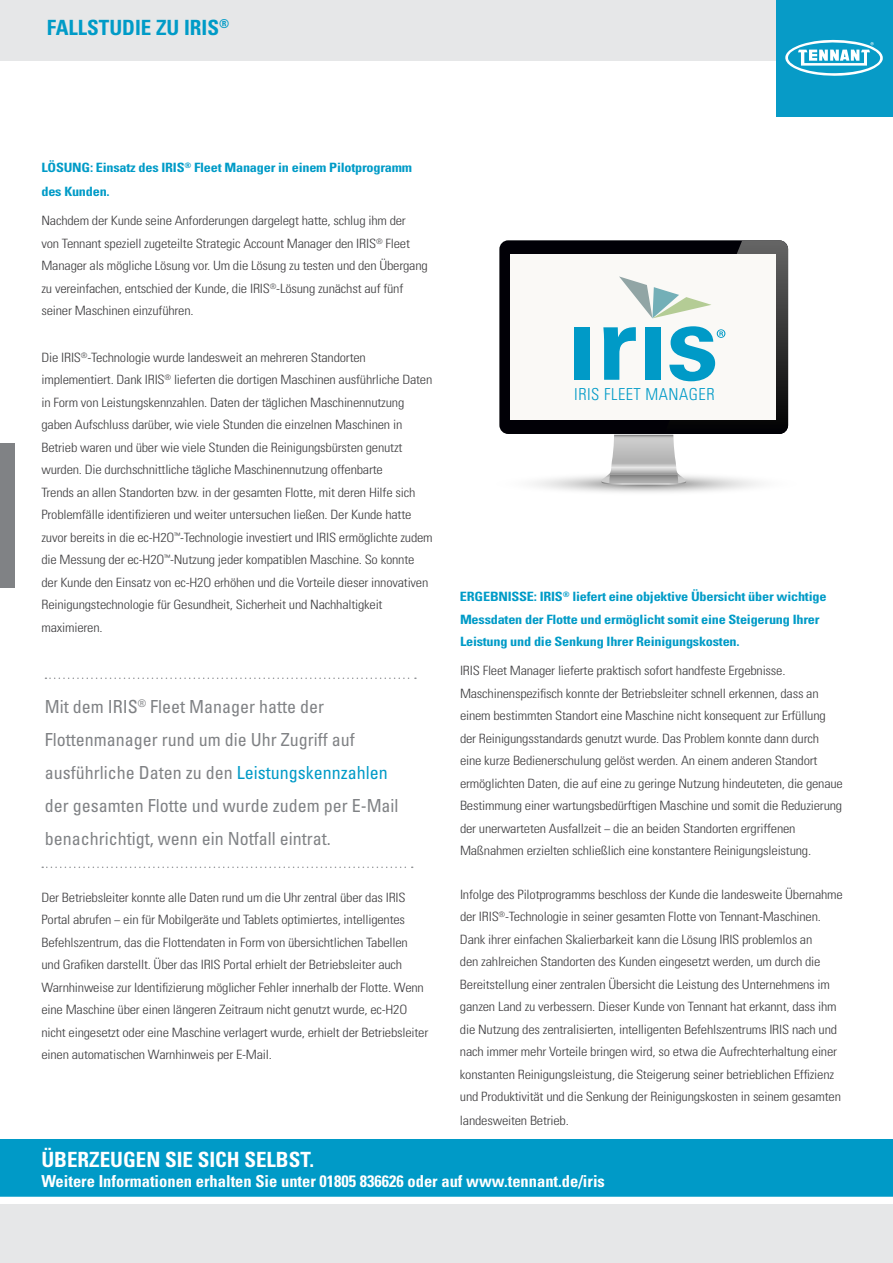
<style>
.page{position:relative;width:893px;height:1263px;background:#fff}
.page>*{position:absolute;margin:0;border:0;box-sizing:border-box;transform-origin:0 0}
.t1{font:700 condensed 21px "Univers LT Std";color:#fff}
.t2{font:700 condensed 21px "Univers LT Std";color:#009bc7}
.t3{font:condensed 18px/33px "Univers LT Std";color:#808285}
.t4{font:700 condensed 16.5px "Univers LT Std";color:#fff}
.t5{font:300 condensed 16.5px "Univers LT Std";letter-spacing:.03em;color:#009ac7}
.t6{font:300 condensed 12.9px/22.5px "Univers LT Std";letter-spacing:-.015em;color:#414042;scale:1.11 1}
.t7{font:700 condensed 12.9px/22.5px "Univers LT Std";letter-spacing:-.015em;color:#009bc7;scale:1.11 1}
.s1{color:#009ac7}
</style>
<div class="page">
<svg style="left:42px;top:866px;width:371px;height:2px"></svg>
<svg style="left:45px;top:677px;width:371px;height:2px"></svg>
<svg style="left:499px;top:240px;width:290px;height:253px"></svg>
<div style="left:0;top:1139px;width:893px;height:58px;background:#009ac7"></div>
<div style="left:0;top:1204px;width:893px;height:59px;background:#e6e7e8"></div>
<div style="left:0;top:0;width:819px;height:61px;background:#e6e7e8"></div>
<div style="left:776px;top:0;width:117px;height:117px;background:#079bc7"></div>
<svg style="left:785px;top:40px;width:98px;height:36px"></svg>
<div style="left:0;top:443px;width:14px;height:145px;background:#808285"></div>
<h1 class="t2" style="left:47px;top:15px;width:184px">FALLSTUDIE ZU IRIS<sup>®</sup></h1>
<p class="t7" style="left:41px;top:155px;width:336px;line-height:24px">LÖSUNG: Einsatz des IRIS<sup>®</sup> Fleet Manager in einem Pilotprogramm des Kunden.</p>
<p class="t6" style="left:41px;top:209px;width:350px">Nachdem der Kunde seine Anforderungen dargelegt hatte, schlug ihm der<br>von Tennant speziell zugeteilte Strategic Account Manager den IRIS<sup>®</sup> Fleet Manager als mögliche Lösung vor. Um die Lösung zu testen und den Übergang zu vereinfachen, entschied der Kunde, die IRIS<sup>®</sup>-Lösung zunächst auf fünf seiner Maschinen einzuführen.</p>
<p class="t6" style="left:41px;top:346px;width:354px">Die IRIS<sup>®</sup>-Technologie wurde landesweit an mehreren Standorten implementiert. Dank IRIS<sup>®</sup> lieferten die dortigen Maschinen ausführliche Daten in Form von Leistungskennzahlen. Daten der täglichen Maschinennutzung gaben Aufschluss darüber, wie viele Stunden die einzelnen Maschinen in Betrieb waren und über wie viele Stunden die Reinigungsbürsten genutzt wurden. Die durchschnittliche tägliche Maschinennutzung offenbarte<br>Trends an allen Standorten bzw. in der gesamten Flotte, mit deren Hilfe sich Problemfälle identifizieren und weiter untersuchen ließen. Der Kunde hatte zuvor bereits in die ec-H2O<sup>™</sup>-Technologie investiert und IRIS ermöglichte zudem die Messung der ec-H2O<sup>™</sup>-Nutzung jeder kompatiblen Maschine. So konnte der Kunde den Einsatz von ec-H2O erhöhen und die Vorteile dieser innovativen Reinigungstechnologie für Gesundheit, Sicherheit und Nachhaltigkeit maximieren.</p>
<h2 class="t3" style="left:45px;top:690px;width:355px">Mit dem IRIS<sup>®</sup> Fleet Manager hatte der Flottenmanager rund um die Uhr Zugriff auf ausführliche Daten zu den <span class="s1">Leistungskennzahlen </span>der gesamten Flotte und wurde zudem per E-Mail benachrichtigt, wenn ein Notfall eintrat.</h2>
<p class="t6" style="left:41px;top:886px;width:350px">Der Betriebsleiter konnte alle Daten rund um die Uhr zentral über das IRIS Portal abrufen − ein für Mobilgeräte und Tablets optimiertes, intelligentes Befehlszentrum, das die Flottendaten in Form von übersichtlichen Tabellen und Grafiken darstellt. Über das IRIS Portal erhielt der Betriebsleiter auch Warnhinweise zur Identifizierung möglicher Fehler innerhalb der Flotte. Wenn eine Maschine über einen längeren Zeitraum nicht genutzt wurde, ec-H2O nicht eingesetzt oder eine Maschine verlagert wurde, erhielt der Betriebsleiter einen automatischen Warnhinweis per E-Mail.</p>
<p class="t5" style="left:574px;top:384px;width:142px">IRIS FLEET MANAGER</p>
<p class="t7" style="left:460px;top:585px;width:332px">ERGEBNISSE: IRIS<sup>®</sup> liefert eine objektive Übersicht über wichtige<br>Messdaten der Flotte und ermöglicht somit eine Steigerung Ihrer<br>Leistung und die Senkung Ihrer Reinigungskosten.</p>
<p class="t6" style="left:460px;top:659px;width:346px">IRIS Fleet Manager lieferte praktisch sofort handfeste Ergebnisse.<br>Maschinenspezifisch konnte der Betriebsleiter schnell erkennen, dass an einem bestimmten Standort eine Maschine nicht konsequent zur Erfüllung der Reinigungsstandards genutzt wurde. Das Problem konnte dann durch eine kurze Bedienerschulung gelöst werden. An einem anderen Standort ermöglichten Daten, die auf eine zu geringe Nutzung hindeuteten, die genaue Bestimmung einer wartungsbedürftigen Maschine und somit die Reduzierung der unerwarteten Ausfallzeit − die an beiden Standorten ergriffenen Maßnahmen erzielten schließlich eine konstantere Reinigungsleistung.</p>
<p class="t6" style="left:460px;top:883px;width:346px">Infolge des Pilotprogramms beschloss der Kunde die landesweite Übernahme der IRIS<sup>®</sup>-Technologie in seiner gesamten Flotte von Tennant-Maschinen.<br>Dank ihrer einfachen Skalierbarkeit kann die Lösung IRIS problemlos an<br>den zahlreichen Standorten des Kunden eingesetzt werden, um durch die Bereitstellung einer zentralen Übersicht die Leistung des Unternehmens im ganzen Land zu verbessern. Dieser Kunde von Tennant hat erkannt, dass ihm die Nutzung des zentralisierten, intelligenten Befehlszentrums IRIS nach und nach immer mehr Vorteile bringen wird, so etwa die Aufrechterhaltung einer konstanten Reinigungsleistung, die Steigerung seiner betrieblichen Effizienz und Produktivität und die Senkung der Reinigungskosten in seinem gesamten</p>
<p class="t6" style="left:460px;top:1109px;width:100px">landesweiten Betrieb.</p>
<h1 class="t1" style="left:41px;top:1147px;width:274px">ÜBERZEUGEN SIE SICH SELBST.</h1>
<p class="t4" style="left:41px;top:1171px;width:565px">Weitere Informationen erhalten Sie unter 01805 836626 oder auf www.tennant.de/iris</p>
</div>
